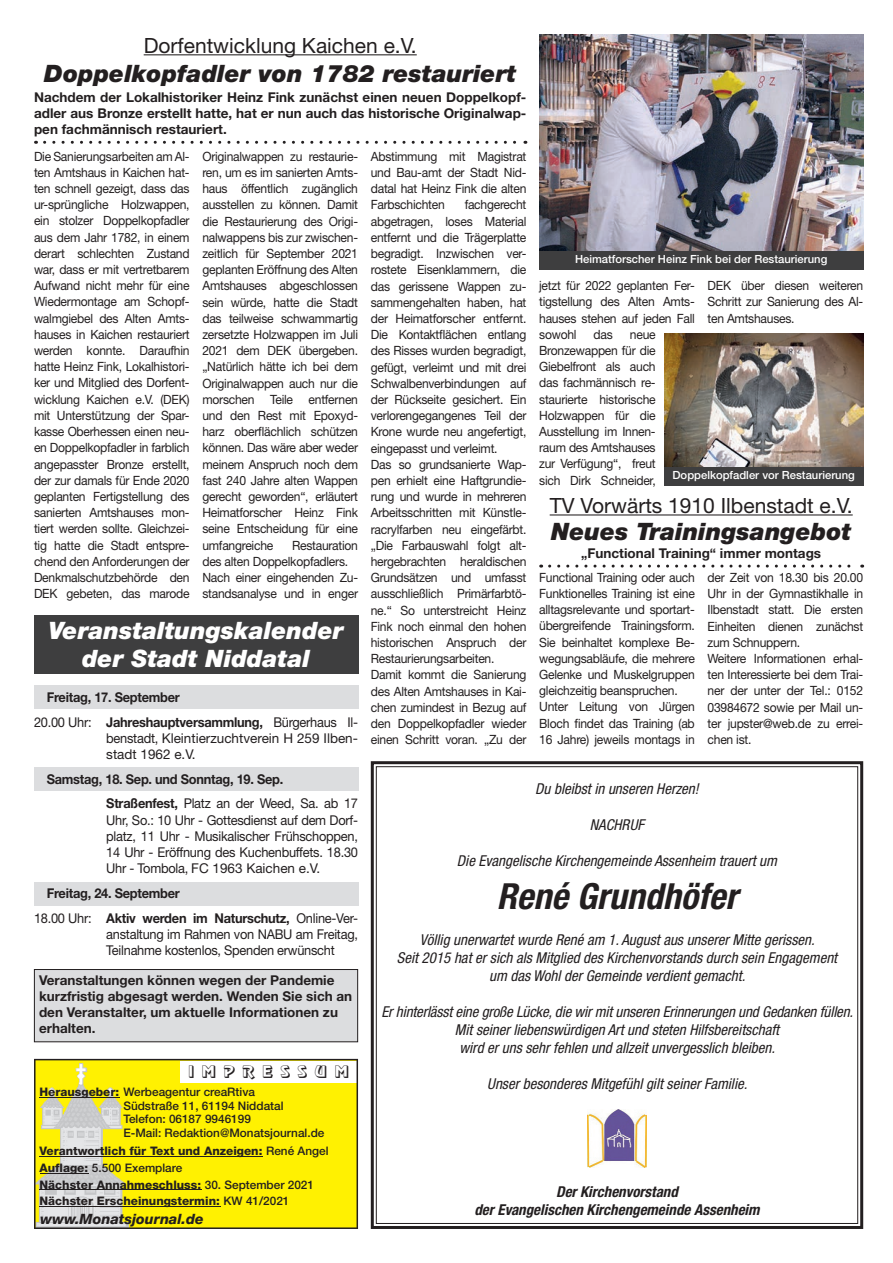
<style>
.page{position:relative;width:893px;height:1263px;background:#fff}
.page>*{position:absolute;margin:0;border:0;box-sizing:border-box;transform-origin:0 0}
.t1{font:italic 700 condensed 36px "Helvetica Neue";color:#231f20}
.t2{font:italic 900 24px "Helvetica Neue";color:#231f20}
.t3{font:italic 900 24px/28.8px "Helvetica Neue";color:#fff;text-align:center}
.t4{font:21px "Helvetica Neue";color:#231f20}
.t5{font:15.15px "Captiva Outline SSK";letter-spacing:.46em;color:#231f20;scale:1.09 1}
.t6{font:italic condensed 15px/18px "Helvetica Neue";color:#231f20;text-align:center}
.t7{font:italic 700 condensed 15px/18px "Helvetica Neue";color:#231f20;text-align:center}
.t8{font:italic 800 14.25px "Helvetica Neue";color:#231f20}
.t9{font:700 13.5px/16.2px "Helvetica Neue";color:#231f20}
.t10{font:13.5px/16.2px "Helvetica Neue";letter-spacing:-.02em;color:#231f20;text-align:justify;scale:.95 1}
.t11{font:700 13.5px/24.8px "Helvetica Neue";letter-spacing:-.02em;color:#231f20;scale:.95 1}
.t12{font:13.5px/16.2px "Helvetica Neue";color:#231f20;scale:.95 1}
.t13{font:12.75px/16.2px "Helvetica Neue";letter-spacing:-.02em;color:#231f20;text-align:justify;scale:.95 1}
.t14{font:800 11.85px/16.8px "Helvetica Neue";color:#231f20}
.t15{font:500 11.85px/13.8px "Helvetica Neue";color:#231f20}
.t16{font:500 11.25px "Helvetica Neue";color:#fff}
.s1{font-weight:400}
.s2{font-weight:800}
.s3{font-weight:500}
</style>
<div class="page">
<div style="left:34px;top:615px;width:324px;height:59px;background:#3e3e3f"></div>
<div style="left:34px;top:969px;width:324px;height:73px;background:#dcdddf"></div>
<div style="left:34px;top:969px;width:324px;height:73px;border:1px solid #231f20"></div>
<svg style="left:371px;top:761px;width:492px;height:468px"></svg>
<svg style="left:34px;top:1059px;width:324px;height:170px;background:#efe537"></svg>
<hr style="left:144px;top:54px;width:273px;height:1px;background:#231f20">
<svg style="left:45px;top:141px;width:481px;height:3px"></svg>
<div style="left:664px;top:466px;width:199px;height:20px;background:#3e3e3f"></div>
<div style="left:539px;top:250px;width:324px;height:20px;background:#3e3e3f"></div>
<div style="left:34px;top:882px;width:324px;height:24px;background:#dcdddf"></div>
<div style="left:34px;top:767px;width:324px;height:24px;background:#dcdddf"></div>
<div style="left:34px;top:685px;width:324px;height:24px;background:#dcdddf"></div>
<img style="left:539px;top:34px;width:324px;height:216px">
<img style="left:664px;top:333px;width:199px;height:133px">
<hr style="left:550px;top:514px;width:303px;height:1px;background:#231f20">
<svg style="left:550px;top:565px;width:313px;height:3px"></svg>
<h3 class="t4" style="left:144px;top:33px;width:275px">Dorfentwicklung Kaichen e.V.</h3>
<h2 class="t2" style="left:44px;top:58px;width:473px">Doppelkopfadler von 1782 restauriert</h2>
<p class="t9" style="left:34px;top:89px;width:494px;text-align:justify">Nachdem der Lokalhistoriker Heinz Fink zunächst einen neuen Doppelkopf&shy;adler aus Bronze erstellt hatte, hat er nun auch das historische Originalwap&shy;pen fachmännisch restauriert.</p>
<p class="t13" style="left:34px;top:148px;width:165px">Die Sanierungsarbeiten am Al&shy;ten Amtshaus in Kaichen hat&shy;ten schnell gezeigt, dass das ur-sprüngliche Holzwappen, ein stolzer Doppelkopfadler aus dem Jahr 1782, in einem derart schlechten Zustand war, dass er mit vertretbarem Aufwand nicht mehr für eine Wiedermontage am Schopf&shy;walmgiebel des Alten Amts&shy;hauses in Kaichen restauriert werden konnte. Daraufhin hatte Heinz Fink, Lokalhistori&shy;ker und Mitglied des Dorfent&shy;wicklung Kaichen e.V. (DEK) mit Unterstützung der Spar&shy;kasse Oberhessen einen neu&shy;en Doppelkopfadler in farblich angepasster Bronze erstellt, der zur damals für Ende 2020 geplanten Fertigstellung des sanierten Amtshauses mon&shy;tiert werden sollte. Gleichzei&shy;tig hatte die Stadt entspre&shy;chend den Anforderungen der Denkmalschutzbehörde den DEK gebeten, das marode</p>
<p class="t13" style="left:202px;top:148px;width:165px">Originalwappen zu restaurie&shy;ren, um es im sanierten Amts&shy;haus öffentlich zugänglich ausstellen zu können. Damit die Restaurierung des Origi&shy;nalwappens bis zur zwischen&shy;zeitlich für September 2021 geplanten Eröffnung des Alten Amtshauses abgeschlossen sein würde, hatte die Stadt das teilweise schwammartig zersetzte Holzwappen im Juli 2021 dem DEK übergeben. „Natürlich hätte ich bei dem Originalwappen auch nur die morschen Teile entfernen und den Rest mit Epoxyd&shy;harz oberflächlich schützen können. Das wäre aber weder meinem Anspruch noch dem fast 240 Jahre alten Wappen gerecht geworden“, erläutert Heimatforscher Heinz Fink seine Entscheidung für eine umfangreiche</p>
<p class="t13" style="left:202px;top:537px;width:165px;text-align:left;text-indent:90px">Restauration des alten Doppelkopfadlers.<br>Nach einer eingehenden Zu&shy;standsanalyse und in enger</p>
<h2 class="t3" style="left:49px;top:615px;width:296px">Veranstaltungskalender der Stadt Niddatal</h2>
<p class="t11" style="left:34px;top:684px;width:343px;text-indent:13px">Freitag, 17. September<br><span class="s1">20.00 Uhr:</span> Jahreshauptversammlung, <span class="s1">Bürgerhaus Il-</span></p>
<p class="t12" style="left:106px;top:730px;width:266px">benstadt, Kleintierzuchtverein H 259 Ilben&shy;stadt 1962 e.V.</p>
<p class="t11" style="left:106px;top:766px;width:266px;text-indent:-60px">Samstag, 18. Sep. und Sonntag, 19. Sep.<br>Straßenfest, <span class="s1">Platz an der Weed, Sa. ab 17</span></p>
<p class="t10" style="left:106px;top:811px;width:267px">Uhr, So.: 10 Uhr - Gottesdienst auf dem Dorf&shy;platz, 11 Uhr - Musikalischer Frühschoppen, 14 Uhr - Eröffnung des Kuchenbuffets. 18.30<br>Uhr - Tombola, FC 1963 Kaichen e.V.</p>
<p class="t11" style="left:34px;top:880px;width:343px;text-indent:13px">Freitag, 24. September<br><span class="s1">18.00 Uhr:</span> Aktiv werden im Naturschutz, <span class="s1">Online-Ver-</span></p>
<p class="t10" style="left:106px;top:926px;width:266px">anstaltung im Rahmen von NABU am Freitag,<br>Teilnahme kostenlos, Spenden erwünscht</p>
<p class="t9" style="left:39px;top:971px;width:315px">Veranstaltungen können wegen der Pandemie kurzfristig abgesagt werden. Wenden Sie sich an den Veranstalter, um aktuelle Informationen zu erhalten.</p>
<p class="t5" style="left:188px;top:1062px;width:149px">IMPRESSUM</p>
<p class="t15" style="left:40px;top:1084px;width:217px"><span class="s2">Herausgeber:</span> Werbeagentur creaRtiva</p>
<p class="t15" style="left:123px;top:1098px;width:203px">Südstraße 11, 61194 Niddatal<br>Telefon: 06187 9946199<br>E-Mail: Redaktion@Monatsjournal.de</p>
<p class="t14" style="left:40px;top:1142px;width:290px">Verantwortlich für Text und Anzeigen: <span class="s3">René Angel </span>Auflage: <span class="s3">5.500 Exemplare<br></span>Nächster Annahmeschluss: <span class="s3">30. September 2021<br></span>Nächster Erscheinungstermin: <span class="s3">KW 41/2021</span></p>
<p class="t8" style="left:40px;top:1210px;width:165px">www.Monatsjournal.de</p>
<p class="t13" style="left:371px;top:148px;width:165px">Abstimmung mit Magistrat und Bau-amt der Stadt Nid&shy;datal hat Heinz Fink die alten Farbschichten</p>
<p class="t13" style="left:371px;top:197px;width:165px;text-align:left;text-indent:94px">fachgerecht abgetragen, loses Material entfernt und die Trägerplatte begradigt. Inzwischen ver&shy;rostete Eisenklammern, die das gerissene Wappen zu&shy;sammengehalten haben, hat der Heimatforscher entfernt.<br>Die Kontaktflächen entlang des Risses wurden begradigt, gefügt, verleimt und mit drei<br>Schwalbenverbindungen auf der Rückseite gesichert. Ein verlorengegangenes Teil der<br>Krone wurde neu angefertigt, eingepasst und verleimt.<br>Das so grundsanierte Wap&shy;pen erhielt eine Haftgrundie&shy;rung und wurde in mehreren<br>Arbeitsschritten mit Künstle&shy;racrylfarben neu eingefärbt. „Die Farbauswahl folgt alt&shy;hergebrachten heraldischen<br>Grundsätzen und umfasst ausschließlich Primärfarbtö&shy;ne.“ So unterstreicht Heinz<br>Fink noch einmal den hohen historischen Anspruch der<br>Restaurierungsarbeiten.<br>Damit kommt die Sanierung des Alten Amtshauses in Kai&shy;chen zumindest in Bezug auf den Doppelkopfadler wieder einen Schritt voran. „Zu der</p>
<p class="t16" style="left:575px;top:252px;width:254px">Heimatforscher Heinz Fink bei der Restaurierung</p>
<p class="t13" style="left:539px;top:277px;width:165px">jetzt für 2022 geplanten Fer&shy;tigstellung des Alten Amts&shy;hauses stehen auf jeden Fall sowohl</p>
<p class="t13" style="left:708px;top:277px;width:165px">DEK über diesen weiteren Schritt zur Sanierung des Al&shy;ten Amtshauses.</p>
<p class="t13" style="left:594px;top:326px;width:22px">das</p>
<p class="t13" style="left:539px;top:326px;width:124px;text-indent:91px">neue Bronzewappen für die Giebelfront als auch das fachmännisch re&shy;staurierte historische Holzwappen für die Ausstellung im Innen&shy;raum des Amtshauses zur Verfügung“, freut sich Dirk Schneider,</p>
<p class="t16" style="left:672px;top:468px;width:184px">Doppelkopfadler vor Restaurierung</p>
<h3 class="t4" style="left:550px;top:493px;width:305px">TV Vorwärts 1910 Ilbenstadt e.V.</h3>
<h2 class="t2" style="left:551px;top:517px;width:302px">Neues Trainingsangebot</h2>
<p class="t9" style="left:581px;top:545px;width:241px">„Functional Training“ immer montags</p>
<p class="t13" style="left:539px;top:569px;width:165px;text-align:left">Functional Training oder auch<br>Funktionelles Training ist eine alltagsrelevante und sportart&shy;übergreifende Trainingsform.<br>Sie beinhaltet komplexe Be&shy;wegungsabläufe, die mehrere<br>Gelenke und Muskelgruppen gleichzeitig beanspruchen.<br>Unter Leitung von Jürgen<br>Bloch findet das Training (ab<br>16 Jahre) jeweils montags in</p>
<p class="t13" style="left:708px;top:569px;width:165px;text-align:left">der Zeit von 18.30 bis 20.00<br>Uhr in der Gymnastikhalle in<br>Ilbenstadt statt. Die ersten<br>Einheiten dienen zunächst zum Schnuppern.<br>Weitere Informationen erhal&shy;ten Interessierte bei dem Trai&shy;ner der unter der Tel.: 0152<br>03984672 sowie per Mail un&shy;ter jupster@web.de zu errei&shy;chen ist.</p>
<p class="t6" style="left:535px;top:779px;width:165px">Du bleibst in unseren Herzen!</p>
<p class="t6" style="left:590px;top:815px;width:56px">NACHRUF</p>
<p class="t6" style="left:457px;top:851px;width:322px">Die Evangelische Kirchengemeinde Assenheim trauert um</p>
<h1 class="t1" style="left:497px;top:874px;width:242px">René Grundhöfer</h1>
<p class="t6" style="left:397px;top:930px;width:442px">Völlig unerwartet wurde René am 1. August aus unserer Mitte gerissen.<br>Seit 2015 hat er sich als Mitglied des Kirchenvorstands durch sein Engagement um das Wohl der Gemeinde verdient gemacht.</p>
<p class="t6" style="left:381px;top:1002px;width:473px">Er hinterlässt eine große Lücke, die wir mit unseren Erinnerungen und Gedanken füllen.<br>Mit seiner liebenswürdigen Art und steten Hilfsbereitschaft<br>wird er uns sehr fehlen und allzeit unvergesslich bleiben.</p>
<p class="t6" style="left:487px;top:1074px;width:262px">Unser besonderes Mitgefühl gilt seiner Familie.</p>
<p class="t7" style="left:474px;top:1182px;width:287px">Der Kirchenvorstand<br>der Evangelischen Kirchengemeinde Assenheim</p>
</div>
